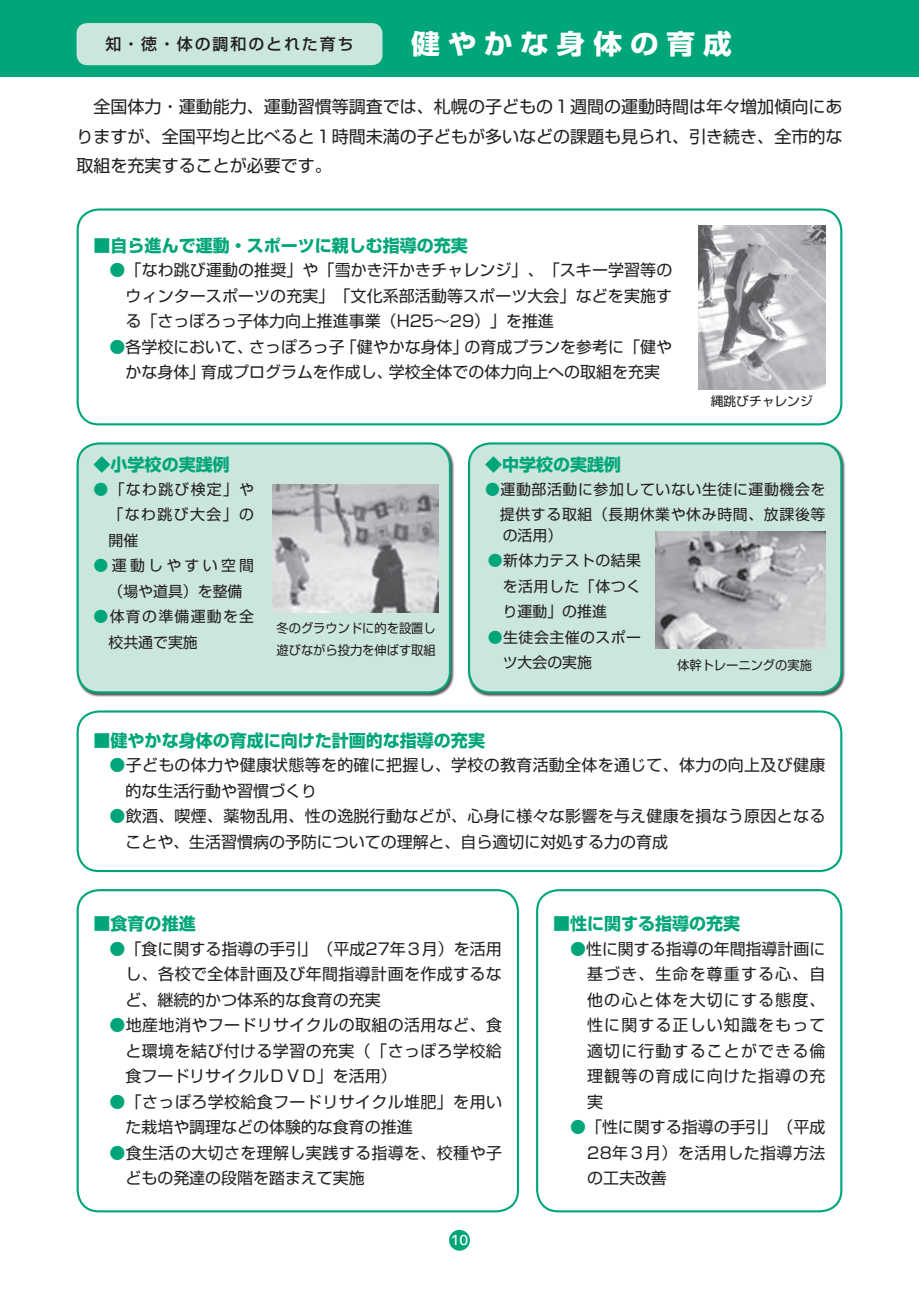
<style>
.page{position:relative;width:919px;height:1289px;background:#fff}
.page>*{position:absolute;margin:0;border:0;box-sizing:border-box;transform-origin:0 0}
.t1{font:700 27px "Shin Go Pro";letter-spacing:.275em;color:#fff;scale:1.06 1}
.t2{font:16.95px/29.7px "Shin Go Pro";color:#231f20;text-align:justify}
.t3{font:700 16.95px "Shin Go Pro";color:#00a679}
.t4{font:15.9px/25.5px "Shin Go Pro";letter-spacing:.01em;color:#231f20;text-align:justify}
.t5{font:500 15.9px "Shin Go Pro";letter-spacing:.12em;color:#231f20}
.t6{font:14.85px/25.5px "Shin Go Pro";letter-spacing:.04em;color:#231f20;text-align:justify}
.t7{font:14.85px/25.5px "Shin Go Pro";letter-spacing:.225em;color:#231f20;text-align:center}
.t8{font:14.85px/25.5px "Shin Go Pro";letter-spacing:.085em;color:#231f20}
.t9{font:13.8px "Corporate Logo Medium";color:#fff}
.t10{font:12.75px/22.4px "Shin Go Pro";color:#231f20;scale:.96 1}
.t11{font:12.75px "Shin Go Pro";color:#231f20}
.s1{color:#00a679}
</style>
<div class="page">
<div style="left:0;top:0;width:918px;height:76px;background:#00a679"></div>
<div style="left:449px;top:1229px;width:21px;height:21px;background:#00a679;border-radius:50%"></div>
<div style="left:76px;top:442px;width:378px;height:255px;background:#231f20;opacity:.75"></div>
<div style="left:78px;top:443px;width:372px;height:249px;background:#cbe7dd;border-radius:21px"></div>
<div style="left:77px;top:442px;width:374px;height:251px;border:2px solid #00a679;border-radius:21px"></div>
<div style="left:467px;top:442px;width:378px;height:255px;background:#231f20;opacity:.75"></div>
<div style="left:469px;top:443px;width:372px;height:249px;background:#cbe7dd;border-radius:21px"></div>
<div style="left:468px;top:442px;width:374px;height:251px;border:2px solid #00a679;border-radius:21px"></div>
<img style="left:698px;top:226px;width:127px;height:164px">
<img style="left:655px;top:531px;width:170px;height:117px">
<img style="left:272px;top:485px;width:166px;height:127px">
<div style="left:77px;top:23px;width:305px;height:42px;background:#cbe7dd;border-radius:11px"></div>
<div style="left:77px;top:208px;width:765px;height:217px;border:2px solid #00a679;border-radius:21px"></div>
<div style="left:77px;top:710px;width:765px;height:162px;border:2px solid #00a679;border-radius:21px"></div>
<div style="left:77px;top:889px;width:442px;height:323px;border:2px solid #00a679;border-radius:21px"></div>
<div style="left:536px;top:889px;width:306px;height:323px;border:2px solid #00a679;border-radius:21px"></div>
<p class="t5" style="left:105px;top:31px;width:250px">知・徳・体の調和のとれた育ち</p>
<h1 class="t1" style="left:411px;top:23px;width:304px">健やかな身体の育成</h1>
<p class="t2" style="left:77px;top:89px;width:767px">　全国体力・運動能力、運動習慣等調査では、札幌の子どもの１週間の運動時間は年々増加傾向にありますが、全国平均と比べると１時間未満の子どもが多いなどの課題も見られ、引き続き、全市的な取組を充実することが必要です。</p>
<p class="t3" style="left:94px;top:232px;width:376px">■自ら進んで運動・スポーツに親しむ指導の充実</p>
<p class="t4" style="left:125px;top:256px;width:548px;text-indent:-16px"><span class="s1">●</span>「なわ跳び運動の推奨」や「雪かき汗かきチャレンジ」、「スキー学習等のウィンタースポーツの充実」「文化系部活動等スポーツ大会」などを実施する「さっぽろっ子体力向上推進事業（H25～29）」を推進</p>
<p class="t4" style="left:109px;top:332px;width:564px;text-align:center"><span class="s1">●</span>各学校において、さっぽろっ子「健やかな身体」の育成プランを参考に「健やかな身体」育成プログラムを作成し、学校全体での体力向上への取組を充実</p>
<p class="t11" style="left:710px;top:391px;width:104px">縄跳びチャレンジ</p>
<p class="t3" style="left:94px;top:451px;width:138px">◆小学校の実践例</p>
<p class="t6" style="left:108px;top:474px;width:147px;text-indent:-15px"><span class="s1">●</span>「なわ跳び検定」や「なわ跳び大会」の開催</p>
<p class="t7" style="left:94px;top:551px;width:162px"><span class="s1">●</span>運動しやすい空間（場や道具）を整備</p>
<p class="t8" style="left:108px;top:602px;width:147px;text-indent:-15px"><span class="s1">●</span>体育の準備運動を全校共通で実施</p>
<p class="t10" style="left:276px;top:615px;width:167px">冬のグラウンドに的を設置し遊びながら投力を伸ばす取組</p>
<p class="t3" style="left:485px;top:451px;width:138px">◆中学校の実践例</p>
<p class="t6" style="left:485px;top:474px;width:342px;text-align:right"><span class="s1">●</span>運動部活動に参加していない生徒に運動機会を提供する取組（長期休業や休み時間、放課後等</p>
<p class="t6" style="left:502px;top:520px;width:61px">の活用）</p>
<p class="t6" style="left:502px;top:546px;width:140px;text-indent:-15px"><span class="s1">●</span>新体力テストの結果を活用した「体つくり運動」の推進</p>
<p class="t6" style="left:502px;top:622px;width:140px;text-indent:-15px"><span class="s1">●</span>生徒会主催のスポーツ大会の実施</p>
<p class="t10" style="left:677px;top:652px;width:142px">体幹トレーニングの実施</p>
<p class="t3" style="left:94px;top:726px;width:393px">■健やかな身体の育成に向けた計画的な指導の充実</p>
<p class="t4" style="left:125px;top:750px;width:701px;text-indent:-16px"><span class="s1">●</span>子どもの体力や健康状態等を的確に把握し、学校の教育活動全体を通じて、体力の向上及び健康的な生活行動や習慣づくり</p>
<p class="t4" style="left:125px;top:801px;width:701px;text-indent:-16px"><span class="s1">●</span>飲酒、喫煙、薬物乱用、性の逸脱行動などが、心身に様々な影響を与え健康を損なう原因となることや、生活習慣病の予防についての理解と、自ら適切に対処する力の育成</p>
<p class="t3" style="left:94px;top:910px;width:104px">■食育の推進</p>
<p class="t4" style="left:125px;top:934px;width:378px;text-indent:-16px"><span class="s1">●</span>「食に関する指導の手引」（平成27年３月）を活用し、各校で全体計画及び年間指導計画を作成するなど、継続的かつ体系的な食育の充実</p>
<p class="t4" style="left:125px;top:1010px;width:378px;text-indent:-16px"><span class="s1">●</span>地産地消やフードリサイクルの取組の活用など、食と環境を結び付ける学習の充実（「さっぽろ学校給食フードリサイクルＤＶＤ」を活用）</p>
<p class="t4" style="left:125px;top:1087px;width:378px;text-indent:-16px"><span class="s1">●</span>「さっぽろ学校給食フードリサイクル堆肥」を用いた栽培や調理などの体験的な食育の推進</p>
<p class="t4" style="left:125px;top:1138px;width:378px;text-indent:-16px"><span class="s1">●</span>食生活の大切さを理解し実践する指導を、校種や子どもの発達の段階を踏まえて実施</p>
<p class="t9" style="left:451px;top:1230px;width:19px">10</p>
<p class="t3" style="left:553px;top:910px;width:189px">■性に関する指導の充実</p>
<p class="t4" style="left:587px;top:934px;width:240px;text-indent:-17px"><span class="s1">●</span>性に関する指導の年間指導計画に基づき、生命を尊重する心、自他の心と体を大切にする態度、性に関する正しい知識をもって適切に行動することができる倫理観等の育成に向けた指導の充実</p>
<p class="t4" style="left:587px;top:1112px;width:240px;text-indent:-17px"><span class="s1">●</span>「性に関する指導の手引」（平成28年３月）を活用した指導方法の工夫改善</p>
</div>
